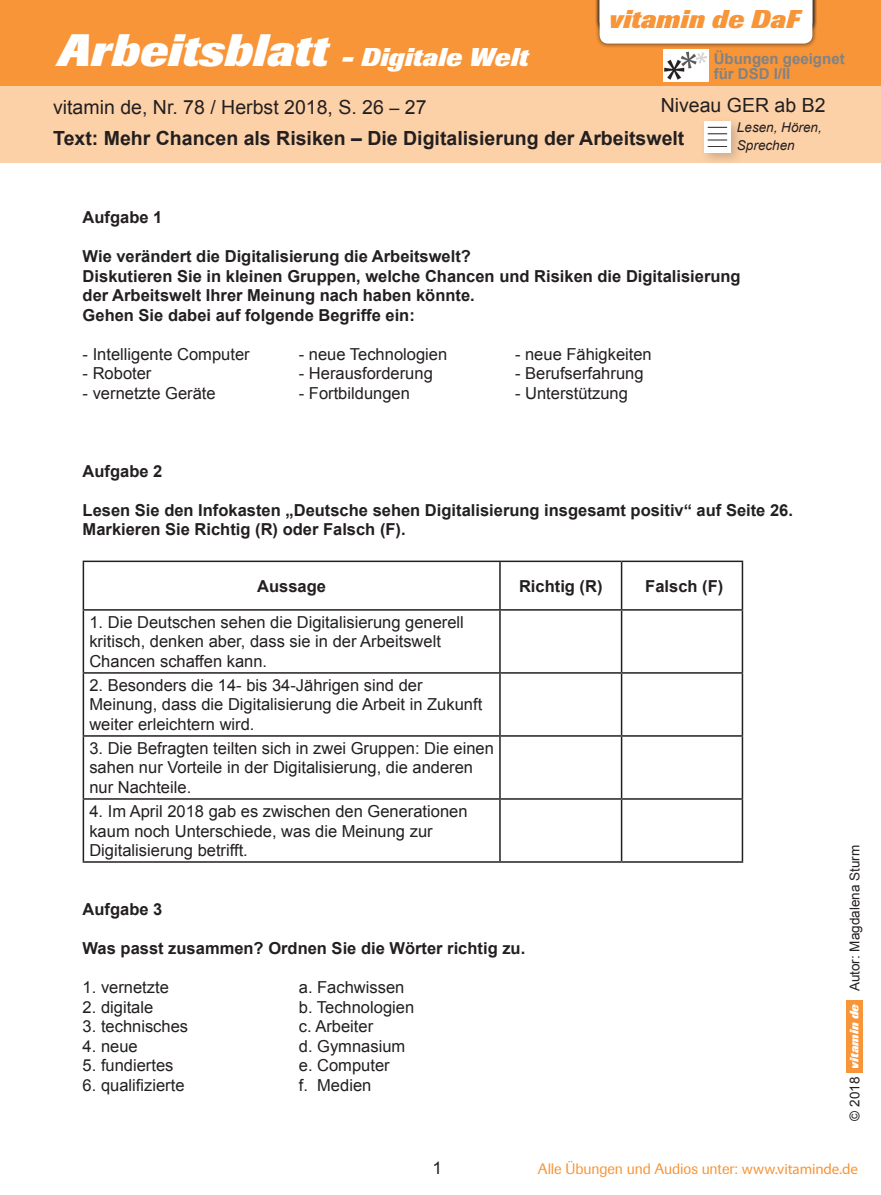
<style>
.page{position:relative;width:881px;height:1195px;background:#fff}
.page>*{position:absolute;margin:0;border:0;box-sizing:border-box;transform-origin:0 0}
.t1{font:italic 800 45px "Imago";letter-spacing:.005em;color:#fff}
.t2{font:italic 800 25.5px "Imago";letter-spacing:.005em;color:#fff}
.t3{font:italic 800 25.5px "Imago";letter-spacing:.005em;color:#f79538}
.t4{font:700 19.5px/31.3px "Arial";color:#231f20}
.t5{font:19.5px "Arial";color:#231f20}
.t6{font:17.25px "Arial";color:#231f20}
.t7{font:16.5px/19.5px "Arial";color:#231f20}
.t8{font:700 16.5px/19.5px "Arial";color:#231f20}
.t9{font:15px "Imago";letter-spacing:-.005em;color:#f79538}
.t10{font:700 15px/15px "Arial";color:#808285}
.t11{font:13.5px "Arial";color:#231f20}
.t12{font:italic 13.5px/18px "Arial";color:#231f20}
.t13{font:italic 800 12px "Imago";color:#fff}
.s1{font-size:45px}
.s2{font-weight:400}
.s3{font-weight:400;font-size:18px}
.s4{font-size:25.5px}
.s5{font-family:"Myriad Pro"}
</style>
<div class="page">
<div style="left:0;top:0;width:880px;height:90px;background:#f79538"></div>
<div style="left:846px;top:1001px;width:16px;height:72px;background:#f79538"></div>
<div style="left:0;top:86px;width:880px;height:77px;background:#fdd1a7"></div>
<div style="left:594px;top:0;width:222px;height:48px;background:#231f20;opacity:.7"></div>
<div style="left:599px;top:0;width:213px;height:44px;background:#fff"></div>
<hr style="left:83px;top:561px;width:417px;height:1px;background:#231f20">
<hr style="left:83px;top:562px;width:1px;height:47px;background:#231f20">
<hr style="left:500px;top:561px;width:121px;height:1px;background:#231f20">
<hr style="left:499px;top:562px;width:1px;height:47px;background:#231f20">
<hr style="left:621px;top:561px;width:121px;height:1px;background:#231f20">
<hr style="left:620px;top:562px;width:2px;height:47px;background:#231f20">
<hr style="left:741px;top:562px;width:1px;height:47px;background:#231f20">
<hr style="left:83px;top:609px;width:417px;height:2px;background:#231f20">
<hr style="left:83px;top:611px;width:1px;height:61px;background:#231f20">
<hr style="left:500px;top:609px;width:121px;height:2px;background:#231f20">
<hr style="left:499px;top:611px;width:1px;height:61px;background:#231f20">
<hr style="left:621px;top:609px;width:121px;height:2px;background:#231f20">
<hr style="left:620px;top:611px;width:2px;height:61px;background:#231f20">
<hr style="left:741px;top:611px;width:1px;height:61px;background:#231f20">
<hr style="left:83px;top:672px;width:417px;height:2px;background:#231f20">
<hr style="left:83px;top:674px;width:1px;height:61px;background:#231f20">
<hr style="left:500px;top:672px;width:121px;height:2px;background:#231f20">
<hr style="left:499px;top:674px;width:1px;height:61px;background:#231f20">
<hr style="left:621px;top:672px;width:121px;height:2px;background:#231f20">
<hr style="left:620px;top:674px;width:2px;height:61px;background:#231f20">
<hr style="left:741px;top:674px;width:1px;height:61px;background:#231f20">
<hr style="left:83px;top:735px;width:417px;height:2px;background:#231f20">
<hr style="left:83px;top:737px;width:1px;height:61px;background:#231f20">
<hr style="left:500px;top:735px;width:121px;height:2px;background:#231f20">
<hr style="left:499px;top:737px;width:1px;height:61px;background:#231f20">
<hr style="left:621px;top:735px;width:121px;height:2px;background:#231f20">
<hr style="left:620px;top:737px;width:2px;height:61px;background:#231f20">
<hr style="left:741px;top:737px;width:1px;height:61px;background:#231f20">
<hr style="left:83px;top:798px;width:417px;height:2px;background:#231f20">
<hr style="left:83px;top:800px;width:1px;height:61px;background:#231f20">
<hr style="left:500px;top:798px;width:121px;height:2px;background:#231f20">
<hr style="left:499px;top:800px;width:1px;height:61px;background:#231f20">
<hr style="left:621px;top:798px;width:121px;height:2px;background:#231f20">
<hr style="left:620px;top:800px;width:2px;height:61px;background:#231f20">
<hr style="left:741px;top:800px;width:1px;height:61px;background:#231f20">
<hr style="left:83px;top:861px;width:417px;height:2px;background:#231f20">
<hr style="left:500px;top:861px;width:121px;height:2px;background:#231f20">
<hr style="left:621px;top:861px;width:121px;height:2px;background:#231f20">
<div style="left:698px;top:116px;width:45px;height:49px;background:#231f20;opacity:.22"></div>
<div style="left:704px;top:121px;width:26px;height:31px;background:#fff"></div>
<svg style="left:707px;top:134px;width:19px;height:13px"></svg>
<svg style="left:707px;top:127px;width:19px;height:1px"></svg>
<img style="left:663px;top:49px;width:45px;height:32px">
<h2 class="t3" style="left:608px;top:-4px;width:192px">vitamin de DaF</h2>
<h2 class="t2" style="left:58px;top:42px;width:472px"><span class="s1">Arbeitsblatt</span> - Digitale Welt</h2>
<p class="t4" style="left:53px;top:92px;width:632px"><span class="s2">vitamin de, Nr. 78 / Herbst 2018, S. 26</span> <span class="s3">–</span> <span class="s2">27<br></span>Text: Mehr Chancen als Risiken – Die Digitalisierung der Arbeitswelt</p>
<h1 class="t1" style="left:54px;top:33px;width:487px">Arbeitsblatt <span class="s4">- Thema Schule</span></h1>
<p class="t10" style="left:713px;top:51px;width:132px">Übungen geeignet für DSD I/II</p>
<p class="t5" style="left:660px;top:91px;width:166px">Niveau GER ab B2</p>
<p class="t12" style="left:736px;top:119px;width:86px">Lesen, Hören,<br>Sprechen</p>
<p class="t8" style="left:83px;top:208px;width:81px">Aufgabe 1</p>
<p class="t8" style="left:83px;top:247px;width:659px">Wie verändert die Digitalisierung die Arbeitswelt?<br>Diskutieren Sie in kleinen Gruppen, welche Chancen und Risiken die Digitalisierung der Arbeitswelt Ihrer Meinung nach haben könnte.<br>Gehen Sie dabei auf folgende Begriffe ein:</p>
<p class="t7" style="left:83px;top:344px;width:168px">- Intelligente Computer</p>
<p class="t7" style="left:299px;top:344px;width:150px">- neue Technologien</p>
<p class="t7" style="left:515px;top:344px;width:138px">- neue Fähigkeiten</p>
<p class="t7" style="left:83px;top:363px;width:70px">- Roboter</p>
<p class="t7" style="left:299px;top:363px;width:135px">- Herausforderung</p>
<p class="t7" style="left:515px;top:363px;width:130px">- Berufserfahrung</p>
<p class="t7" style="left:83px;top:383px;width:134px">- vernetzte Geräte</p>
<p class="t7" style="left:299px;top:383px;width:112px">- Fortbildungen</p>
<p class="t7" style="left:515px;top:383px;width:114px">- Unterstützung</p>
<p class="t8" style="left:83px;top:461px;width:81px">Aufgabe 2</p>
<p class="t8" style="left:83px;top:500px;width:711px">Lesen Sie den Infokasten „Deutsche sehen Digitalisierung insgesamt positiv“ auf Seite 26.<br>Markieren Sie Richtig (R) oder Falsch (F).</p>
<p class="t8" style="left:257px;top:576px;width:70px">Aussage</p>
<p class="t8" style="left:519px;top:576px;width:85px">Richtig (R)</p>
<p class="t8" style="left:645px;top:576px;width:79px">Falsch (F)</p>
<p class="t7" style="left:89px;top:612px;width:376px">1. Die Deutschen sehen die Digitalisierung generell kritisch, denken aber, dass sie in der Arbeitswelt<br>Chancen schaffen kann.</p>
<p class="t7" style="left:89px;top:675px;width:394px">2. Besonders die 14- bis 34-Jährigen sind der<br>Meinung, dass die Digitalisierung die Arbeit in Zukunft weiter erleichtern wird.</p>
<p class="t7" style="left:89px;top:738px;width:406px">3. Die Befragten teilten sich in zwei Gruppen: Die einen sahen nur Vorteile in der Digitalisierung, die anderen nur Nachteile.</p>
<p class="t7" style="left:89px;top:801px;width:379px">4. Im April 2018 gab es zwischen den Generationen kaum noch Unterschiede, was die Meinung zur<br>Digitalisierung betrifft.</p>
<p class="t8" style="left:83px;top:900px;width:81px">Aufgabe 3</p>
<p class="t8" style="left:83px;top:939px;width:444px">Was passt zusammen? Ordnen Sie die Wörter richtig zu.</p>
<p class="t7" style="left:83px;top:977px;width:88px">1. vernetzte</p>
<p class="t7" style="left:299px;top:977px;width:107px">a. Fachwissen</p>
<p class="t7" style="left:83px;top:997px;width:72px">2. digitale</p>
<p class="t7" style="left:299px;top:997px;width:117px">b. Technologien</p>
<p class="t7" style="left:83px;top:1016px;width:107px">3. technisches</p>
<p class="t7" style="left:299px;top:1016px;width:76px">c. Arbeiter</p>
<p class="t7" style="left:83px;top:1036px;width:57px">4. neue</p>
<p class="t7" style="left:299px;top:1036px;width:108px">d. Gymnasium</p>
<p class="t7" style="left:83px;top:1055px;width:92px">5. fundiertes</p>
<p class="t7" style="left:299px;top:1055px;width:92px">e. Computer</p>
<p class="t7" style="left:83px;top:1075px;width:103px">6. qualifizierte</p>
<p class="t7" style="left:299px;top:1075px;width:74px">f. Medien</p>
<p class="t11" style="left:845px;top:991px;width:148px;rotate:-90deg">Autor: Magdalena Sturm</p>
<p class="t13" style="left:847px;top:1069px;width:66px;rotate:-90deg">vitamin de</p>
<p class="t11" style="left:845px;top:1120px;width:45px;rotate:-90deg">© 2018</p>
<p class="t6" style="left:432px;top:1156px;width:11px">1</p>
<p class="t9" style="left:537px;top:1160px;width:321px">Alle Übungen und Audios unter: <span class="s5">www.vitaminde.de</span></p>
</div>
